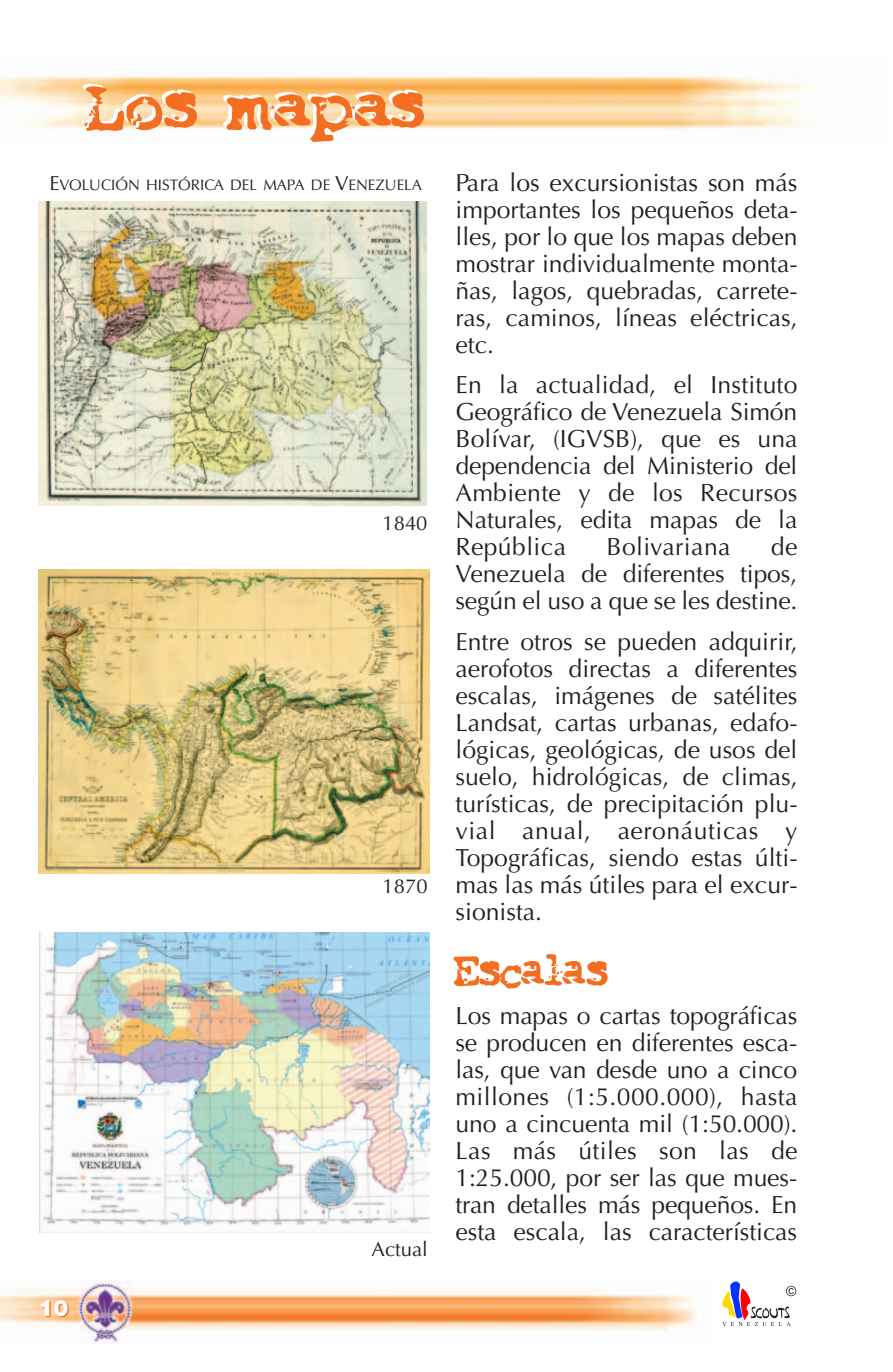
<style>
.page{position:relative;width:893px;height:1372px;background:#fff}
.page>*{position:absolute;margin:0;border:0;box-sizing:border-box;transform-origin:0 0}
.t1{font:24.75px/27px "Optima";color:#231f20;text-align:justify}
.t2{font:900 22.5px "Helvetica Neue";color:#f36e21}
.t3{font:20.25px "Optima";color:#231f20}
.t4{font:15.3px "Optima";color:#231f20}
.s1{font-size:20.25px}
</style>
<div class="page">
<img style="left:0;top:1280px;width:696px;height:63px">
<img style="left:0;top:76px;width:817px;height:53px">
<svg style="left:722px;top:1281px;width:74px;height:44px"></svg>
<svg style="left:454px;top:954px;width:154px;height:34px"></svg>
<svg style="left:81px;top:84px;width:343px;height:58px"></svg>
<img style="left:39px;top:569px;width:391px;height:304px">
<img style="left:39px;top:932px;width:391px;height:300px">
<img style="left:39px;top:202px;width:388px;height:303px">
<p class="t4" style="left:49px;top:178px;width:374px"><span class="s1">E</span>VOLUCIÓN HISTÓRICA DEL MAPA DE <span class="s1">V</span>ENEZUELA</p>
<p class="t3" style="left:383px;top:515px;width:47px">1840</p>
<p class="t3" style="left:383px;top:878px;width:47px">1870</p>
<p class="t1" style="left:455px;top:171px;width:344px">Para los excursionistas son más importantes los pequeños deta&shy;lles, por lo que los mapas deben mostrar individualmente monta&shy;ñas, lagos, quebradas, carrete&shy;ras, caminos, líneas eléctricas, etc.</p>
<p class="t1" style="left:455px;top:374px;width:344px">En la actualidad, el Instituto Geográfico de Venezuela Simón Bolívar, (IGVSB), que es una dependencia del Ministerio del Ambiente y de los Recursos Naturales, edita mapas de la República</p>
<p class="t1" style="left:455px;top:536px;width:344px;text-indent:315px">de Venezuela de diferentes tipos, según el uso a que se les destine.</p>
<p class="t1" style="left:455px;top:630px;width:344px">Entre otros se pueden adquirir, aerofotos directas a diferentes escalas, imágenes de satélites Landsat, cartas urbanas, edafo&shy;lógicas, geológicas, de usos del suelo, hidrológicas, de climas, turísticas, de precipitación plu&shy;vial anual, aeronáuticas y Topográficas, siendo estas últi&shy;mas las más útiles para el excur&shy;sionista.</p>
<p class="t1" style="left:606px;top:536px;width:126px">Bolivariana</p>
<p class="t2" style="left:40px;top:1300px;width:32px">10</p>
<p class="t3" style="left:372px;top:1241px;width:58px">Actual</p>
<p class="t1" style="left:455px;top:1004px;width:344px">Los mapas o cartas topográficas se producen en diferentes esca&shy;las, que van desde uno a cinco millones (1:5.000.000), hasta uno a cincuenta mil (1:50.000).<br>Las más útiles son las de 1:25.000, por ser las que mues&shy;tran detalles más pequeños. En esta escala, las características</p>
</div>
